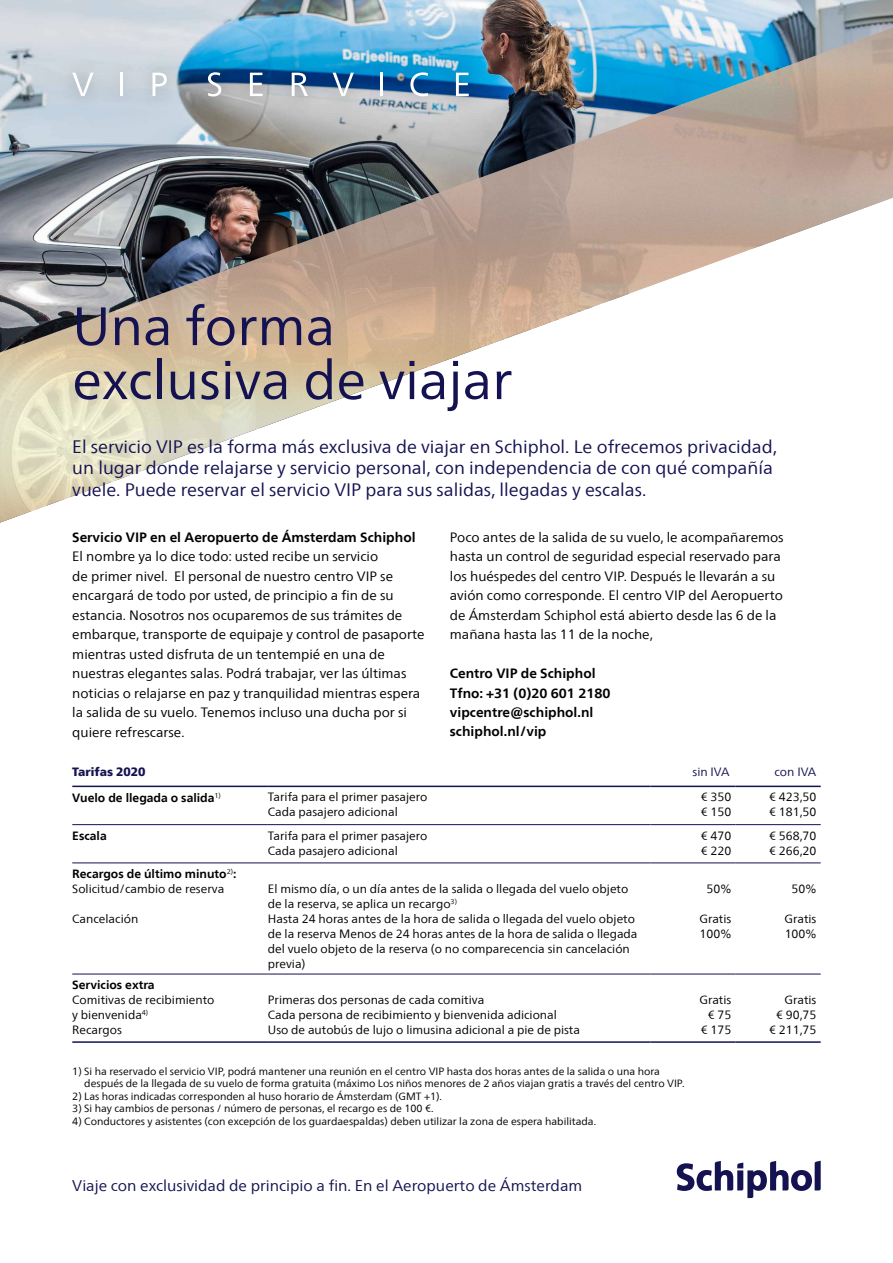
<style>
.page{position:relative;width:893px;height:1263px;background:#fff}
.page>*{position:absolute;margin:0;border:0;box-sizing:border-box;transform-origin:0 0}
.t1{font:54px/54px "Frutigerfor Schiphol";color:#141251}
.t2{font:18px/21.6px "Frutigerfor Schiphol";color:#141251}
.t3{font:15.45px "Frutigerfor Schiphol";color:#141251}
.t4{font:13.5px/19.5px "Frutigerfor Schiphol";color:#000}
.t5{font:700 13.5px/19.5px "Frutigerfor Schiphol";color:#000}
.t6{font:12px/15px "Frutigerfor Schiphol";color:#000}
.t7{font:700 12px "Frutigerfor Schiphol";color:#000}
.t8{font:12px "Frutigerfor Schiphol";color:#141251}
.t9{font:900 12px "Frutigerfor Schiphol";color:#141251}
.t10{font:10.5px/12.6px "Frutigerfor Schiphol";color:#000}
.s1{font-weight:700}
</style>
<div class="page">
<img style="left:0;top:0;width:893px;height:23px">
<img style="left:0;top:27px;width:893px;height:496px">
<svg style="left:677px;top:1161px;width:144px;height:37px"></svg>
<div style="left:55px;top:53px;width:431px;height:62px;background:#000;opacity:.4"></div>
<svg style="left:72px;top:73px;width:22px;height:23px"></svg>
<hr style="left:120px;top:73px;width:2px;height:23px;background:#fff">
<svg style="left:153px;top:73px;width:14px;height:23px"></svg>
<svg style="left:208px;top:72px;width:13px;height:24px"></svg>
<svg style="left:250px;top:73px;width:13px;height:23px"></svg>
<svg style="left:292px;top:73px;width:16px;height:23px"></svg>
<svg style="left:333px;top:73px;width:21px;height:23px"></svg>
<hr style="left:380px;top:73px;width:3px;height:23px;background:#fff">
<svg style="left:410px;top:72px;width:18px;height:24px"></svg>
<svg style="left:456px;top:73px;width:13px;height:23px"></svg>
<hr style="left:72px;top:786px;width:196px;height:1px;background:#141251">
<hr style="left:268px;top:786px;width:383px;height:1px;background:#141251">
<hr style="left:651px;top:786px;width:85px;height:1px;background:#141251">
<hr style="left:736px;top:786px;width:85px;height:1px;background:#141251">
<hr style="left:72px;top:824px;width:196px;height:1px;background:#141251">
<hr style="left:268px;top:824px;width:383px;height:1px;background:#141251">
<hr style="left:651px;top:824px;width:85px;height:1px;background:#141251">
<hr style="left:736px;top:824px;width:85px;height:1px;background:#141251">
<hr style="left:72px;top:974px;width:196px;height:1px;background:#141251">
<hr style="left:268px;top:974px;width:383px;height:1px;background:#141251">
<hr style="left:651px;top:974px;width:85px;height:1px;background:#141251">
<hr style="left:736px;top:974px;width:85px;height:1px;background:#141251">
<hr style="left:72px;top:863px;width:196px;height:1px;background:#141251">
<hr style="left:268px;top:863px;width:383px;height:1px;background:#141251">
<hr style="left:651px;top:863px;width:85px;height:1px;background:#141251">
<hr style="left:736px;top:863px;width:85px;height:1px;background:#141251">
<hr style="left:72px;top:1041px;width:196px;height:2px;background:#141251">
<hr style="left:268px;top:1041px;width:383px;height:2px;background:#141251">
<hr style="left:651px;top:1041px;width:85px;height:2px;background:#141251">
<hr style="left:736px;top:1041px;width:85px;height:2px;background:#141251">
<h1 class="t1" style="left:72px;top:299px;width:441px">Una forma exclusiva de viajar</h1>
<p class="t2" style="left:72px;top:436px;width:706px">El servicio VIP es la forma más exclusiva de viajar en Schiphol. Le ofrecemos privacidad, un lugar donde relajarse y servicio personal, con independencia de con qué compañía vuele. Puede reservar el servicio VIP para sus salidas, llegadas y escalas.</p>
<p class="t5" style="left:72px;top:527px;width:345px">Servicio VIP en el Aeropuerto de Ámsterdam Schiphol</p>
<p class="t4" style="left:72px;top:546px;width:354px">El nombre ya lo dice todo: usted recibe un servicio<br>de primer nivel. El personal de nuestro centro VIP se encargará de todo por usted, de principio a fin de su estancia. Nosotros nos ocuparemos de sus trámites de embarque, transporte de equipaje y control de pasaporte mientras usted disfruta de un tentempié en una de nuestras elegantes salas. Podrá trabajar, ver las últimas noticias o relajarse en paz y tranquilidad mientras espera la salida de su vuelo. Tenemos incluso una ducha por si quiere refrescarse.</p>
<p class="t4" style="left:450px;top:527px;width:335px">Poco antes de la salida de su vuelo, le acompañaremos hasta un control de seguridad especial reservado para los huéspedes del centro VIP. Después le llevarán a su avión como corresponde. El centro VIP del Aeropuerto de Ámsterdam Schiphol está abierto desde las 6 de la mañana hasta las 11 de la noche,</p>
<p class="t5" style="left:450px;top:663px;width:162px">Centro VIP de Schiphol<br>Tfno: +31 (0)20 601 2180 vipcentre@schiphol.nl schiphol.nl/vip</p>
<p class="t9" style="left:72px;top:765px;width:75px">Tarifas 2020</p>
<p class="t8" style="left:692px;top:765px;width:39px">sin IVA</p>
<p class="t8" style="left:774px;top:764px;width:43px">con IVA</p>
<p class="t7" style="left:72px;top:790px;width:150px">Vuelo de llegada o salida<sup>1)</sup></p>
<p class="t6" style="left:268px;top:790px;width:161px">Tarifa para el primer pasajero<br>Cada pasajero adicional</p>
<p class="t6" style="left:701px;top:790px;width:32px">€ 350 € 150</p>
<p class="t6" style="left:769px;top:790px;width:49px">€ 423,50 € 181,50</p>
<p class="t7" style="left:72px;top:829px;width:36px">Escala</p>
<p class="t6" style="left:268px;top:828px;width:161px">Tarifa para el primer pasajero<br>Cada pasajero adicional</p>
<p class="t6" style="left:701px;top:828px;width:32px">€ 470 € 220</p>
<p class="t6" style="left:769px;top:828px;width:49px">€ 568,70 € 266,20</p>
<p class="t6" style="left:72px;top:866px;width:166px"><span class="s1">Recargos de último minuto</span><sup>2)</sup><span class="s1">:<br></span>Solicitud/cambio de reserva</p>
<p class="t6" style="left:72px;top:911px;width:68px">Cancelación</p>
<p class="t6" style="left:268px;top:881px;width:371px">El mismo día, o un día antes de la salida o llegada del vuelo objeto de la reserva, se aplica un recargo<sup>3)<br></sup>Hasta 24 horas antes de la hora de salida o llegada del vuelo objeto de la reserva Menos de 24 horas antes de la hora de salida o llegada del vuelo objeto de la reserva (o no comparecencia sin cancelación previa)</p>
<p class="t6" style="left:707px;top:881px;width:26px">50%</p>
<p class="t6" style="left:792px;top:881px;width:26px">50%</p>
<p class="t6" style="left:784px;top:911px;width:33px">Gratis<br>100%</p>
<p class="t6" style="left:699px;top:911px;width:33px">Gratis<br>100%</p>
<p class="t7" style="left:72px;top:978px;width:84px">Servicios extra</p>
<p class="t6" style="left:72px;top:992px;width:144px">Comitivas de recibimiento y bienvenida<sup>4)<br></sup>Recargos</p>
<p class="t6" style="left:268px;top:992px;width:314px">Primeras dos personas de cada comitiva<br>Cada persona de recibimiento y bienvenida adicional<br>Uso de autobús de lujo o limusina adicional a pie de pista</p>
<p class="t6" style="left:699px;top:992px;width:33px;text-align:right">Gratis € 75 € 175</p>
<p class="t6" style="left:769px;top:992px;width:49px;text-align:right">Gratis<br>€ 90,75 € 211,75</p>
<p class="t10" style="left:84px;top:1064px;width:602px;text-indent:-12px">1) Si ha reservado el servicio VIP, podrá mantener una reunión en el centro VIP hasta dos horas antes de la salida o una hora después de la llegada de su vuelo de forma gratuita (máximo Los niños menores de 2 años viajan gratis a través del centro VIP.</p>
<p class="t10" style="left:72px;top:1090px;width:371px">2) Las horas indicadas corresponden al huso horario de Ámsterdam (GMT +1).</p>
<p class="t10" style="left:72px;top:1102px;width:363px">3) Si hay cambios de personas / número de personas, el recargo es de 100 €.</p>
<p class="t10" style="left:72px;top:1115px;width:525px">4) Conductores y asistentes (con excepción de los guardaespaldas) deben utilizar la zona de espera habilitada.</p>
<p class="t3" style="left:72px;top:1176px;width:511px">Viaje con exclusividad de principio a fin. En el Aeropuerto de Ámsterdam</p>
</div>
